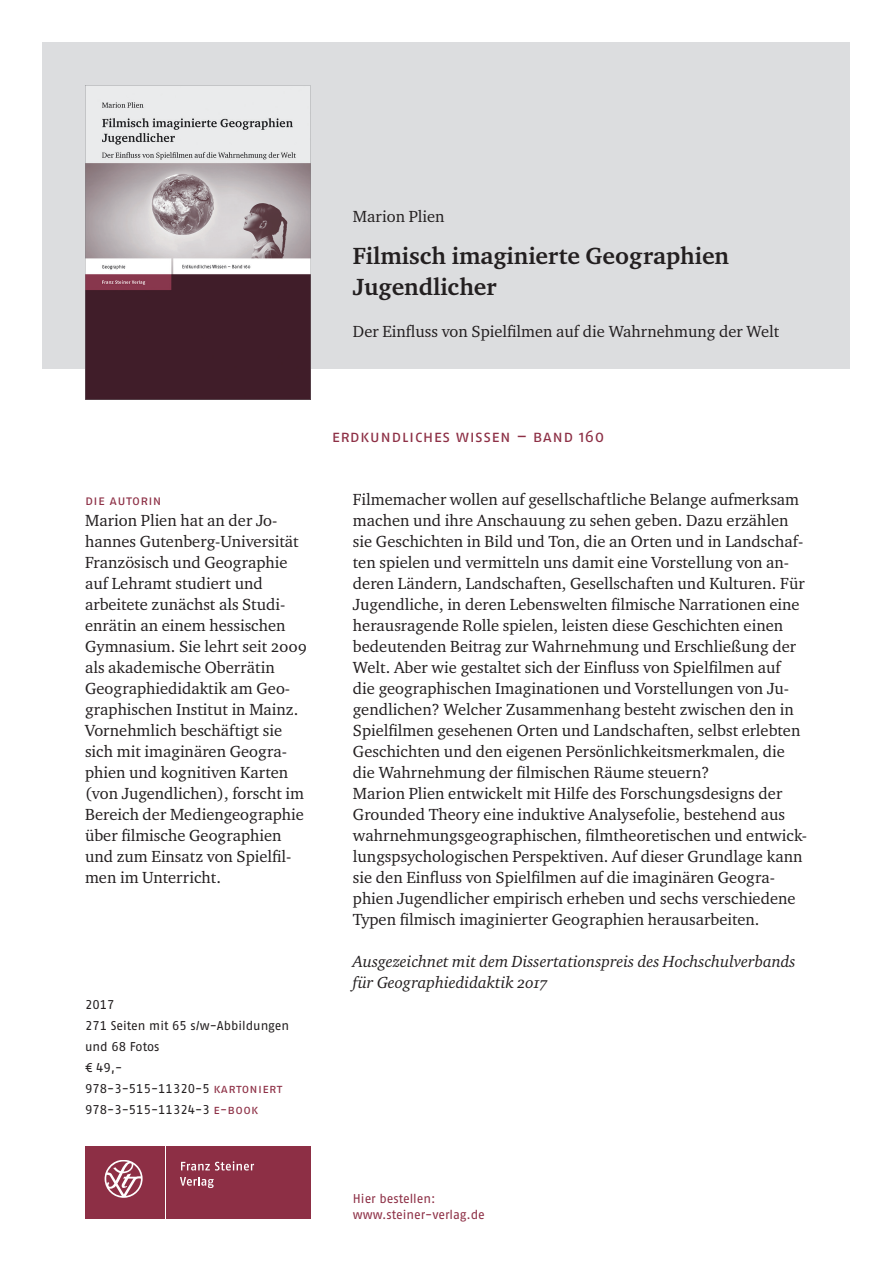
<style>
.page{position:relative;width:893px;height:1263px;background:#fff}
.page>*{position:absolute;margin:0;border:0;box-sizing:border-box;transform-origin:0 0}
.t1{font:700 24px/31.5px "Charter ITC Pro";color:#231f20}
.t2{font:16.5px/21px "Charter ITC Pro";color:#231f20}
.t3{font:italic 16.5px/21px "Charter ITC Pro";color:#231f20}
.t4{font:16.5px "Fago Pro";letter-spacing:.025em;color:#8d2f45}
.t5{font:13.5px "Fago Pro";letter-spacing:.025em;color:#8d2f45}
.t6{font:12.75px/21px "Fago Pro";color:#231f20}
.t7{font:12.75px/16.5px "Fago Pro";color:#8d2f45}
.s1{color:#8d2f45}
</style>
<div class="page">
<div style="left:43px;top:43px;width:807px;height:326px;background:#dcdddf"></div>
<div style="left:85px;top:1146px;width:79px;height:72px;background:#8d2f45"></div>
<div style="left:166px;top:1146px;width:144px;height:72px;background:#8d2f45"></div>
<svg style="left:181px;top:1161px;width:73px;height:9px"></svg>
<svg style="left:180px;top:1177px;width:34px;height:11px"></svg>
<svg style="left:105px;top:1160px;width:38px;height:38px"></svg>
<svg style="left:85px;top:85px;width:225px;height:315px"></svg>
<p class="t2" style="left:353px;top:205px;width:93px">Marion Plien</p>
<h1 class="t1" style="left:353px;top:240px;width:378px">Filmisch imaginierte Geographien<br>Jugendlicher</h1>
<p class="t2" style="left:353px;top:321px;width:428px">Der Einfluss von Spielfilmen auf die Wahrnehmung der Welt</p>
<p class="t5" style="left:85px;top:492px;width:78px">die autorin</p>
<p class="t2" style="left:85px;top:510px;width:224px">Marion Plien hat an der Jo&shy;hannes Gutenberg-Universität<br>Französisch und Geographie auf Lehramt studiert und arbeitete zunächst als Studi&shy;enrätin an einem hessischen<br>Gymnasium. Sie lehrt seit 2009 als akademische Oberrätin<br>Geographiedidaktik am Geo&shy;graphischen Institut in Mainz.<br>Vornehmlich beschäftigt sie sich mit imaginären Geogra&shy;phien und kognitiven Karten (von Jugendlichen), forscht im<br>Bereich der Mediengeographie über filmische Geographien und zum Einsatz von Spielfil&shy;men im Unterricht.</p>
<p class="t6" style="left:85px;top:994px;width:206px">2017<br>271 Seiten mit 65 s/w-Abbildungen und 68 Fotos<br>€ 49,-<br>978-3-515-11320-5 <span class="s1">kartoniert<br></span>978-3-515-11324-3 <span class="s1">e-book</span></p>
<p class="t4" style="left:332px;top:426px;width:274px">erdkundliches wissen – band 160</p>
<p class="t2" style="left:353px;top:489px;width:456px">Filmemacher wollen auf gesellschaftliche Belange aufmerksam machen und ihre Anschauung zu sehen geben. Dazu erzählen sie Geschichten in Bild und Ton, die an Orten und in Landschaf&shy;ten spielen und vermitteln uns damit eine Vorstellung von an&shy;deren Ländern, Landschaften, Gesellschaften und Kulturen. Für Jugendliche, in deren Lebenswelten filmische Narrationen eine herausragende Rolle spielen, leisten diese Geschichten einen bedeutenden Beitrag zur Wahrnehmung und Erschließung der Welt. Aber wie gestaltet sich der Einfluss von Spielfilmen auf<br>die geographischen Imaginationen und Vorstellungen von Ju&shy;gendlichen? Welcher Zusammenhang besteht zwischen den in Spielfilmen gesehenen Orten und Landschaften, selbst erlebten Geschichten und den eigenen Persönlichkeitsmerkmalen, die die Wahrnehmung der filmischen Räume steuern?<br>Marion Plien entwickelt mit Hilfe des Forschungsdesigns der Grounded Theory eine induktive Analysefolie, bestehend aus wahrnehmungsgeographischen, filmtheoretischen und entwick&shy;lungspsychologischen Perspektiven. Auf dieser Grundlage kann sie den Einfluss von Spielfilmen auf die imaginären Geogra&shy;phien Jugendlicher empirisch erheben und sechs verschiedene Typen filmisch imaginierter Geographien herausarbeiten.</p>
<p class="t3" style="left:353px;top:951px;width:444px">Ausgezeichnet mit dem Dissertationspreis des Hochschulverbands für Geographiedidaktik 2017</p>
<p class="t7" style="left:353px;top:1190px;width:134px">Hier bestellen: www.steiner-verlag.de</p>
</div>
